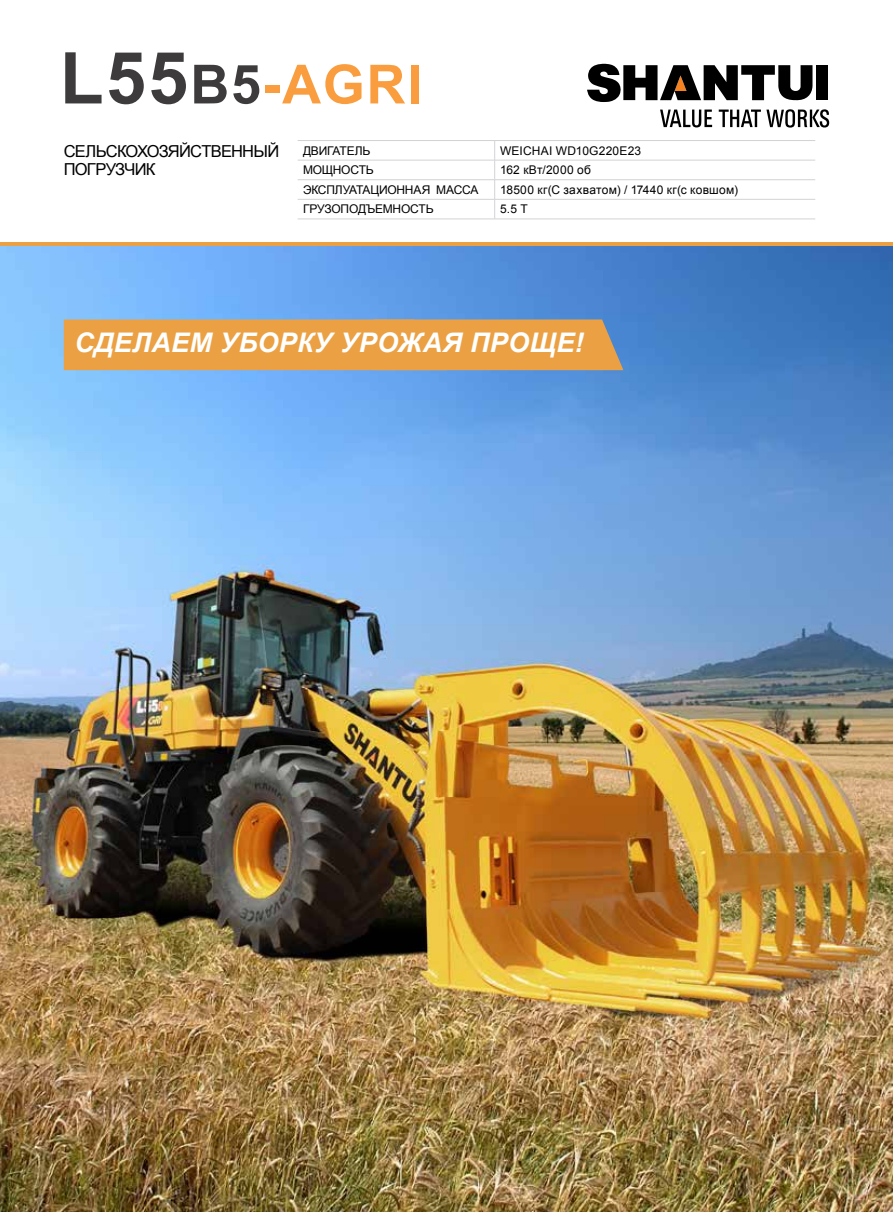
<style>
.page{position:relative;width:893px;height:1212px;background:#fff}
.page>*{position:absolute;margin:0;border:0;box-sizing:border-box;transform-origin:0 0}
.t1{font:700 54px "Arial";letter-spacing:.03em;color:#f99d3e}
.t2{font:italic 700 27px "Arial";letter-spacing:.01em;color:#fff}
.t3{font:16.5px/18.1px "Arial";letter-spacing:-.045em;color:#000}
.t4{font:12px "Arial";letter-spacing:-.01em;color:#000}
.t5{font:12px "Arial";letter-spacing:.025em;color:#000}
.t6{font:12px "Arial";letter-spacing:.015em;color:#000}
.t7{font:12px "Arial";letter-spacing:.02em;color:#000}
.s1{font-size:72px;color:#3d3b3b}
.s2{color:#3d3b3b}
</style>
<div class="page">
<svg style="left:660px;top:109px;width:169px;height:19px"></svg>
<div style="left:816px;top:65px;width:12px;height:35px;background:#000"></div>
<svg style="left:587px;top:64px;width:225px;height:38px"></svg>
<hr style="left:0;top:242px;width:893px;height:4px;background:#eba143">
<img style="left:0;top:246px;width:893px;height:966px">
<div style="left:64px;top:319px;width:559px;height:51px;background:#eba143"></div>
<hr style="left:298px;top:140px;width:197px;height:1px;background:#d1d3d4">
<hr style="left:298px;top:160px;width:197px;height:1px;background:#d1d3d4">
<hr style="left:298px;top:179px;width:197px;height:1px;background:#d1d3d4">
<hr style="left:298px;top:199px;width:197px;height:1px;background:#d1d3d4">
<svg style="left:494px;top:141px;width:1px;height:78px"></svg>
<hr style="left:298px;top:219px;width:197px;height:1px;background:#d1d3d4">
<hr style="left:495px;top:140px;width:320px;height:1px;background:#d1d3d4">
<hr style="left:495px;top:160px;width:320px;height:1px;background:#d1d3d4">
<hr style="left:495px;top:179px;width:320px;height:1px;background:#d1d3d4">
<hr style="left:495px;top:199px;width:320px;height:1px;background:#d1d3d4">
<hr style="left:495px;top:219px;width:320px;height:1px;background:#d1d3d4">
<h1 class="t1" style="left:60px;top:48px;width:364px"><span class="s1">L55</span><span class="s2">B5</span>-AGRI</h1>
<h3 class="t3" style="left:64px;top:143px;width:217px">СЕЛЬСКОХОЗЯЙСТВЕННЫЙ<br>ПОГРУЗЧИК</h3>
<p class="t4" style="left:303px;top:143px;width:69px">ДВИГАТЕЛЬ</p>
<p class="t6" style="left:500px;top:143px;width:143px">WEICHAI WD10G220E23</p>
<p class="t4" style="left:303px;top:162px;width:72px">МОЩНОСТЬ</p>
<p class="t7" style="left:500px;top:162px;width:92px">162 кВт/2000 об</p>
<p class="t4" style="left:303px;top:182px;width:177px">ЭКСПЛУАТАЦИОННАЯ МАССА</p>
<p class="t5" style="left:500px;top:182px;width:239px">18500 кг(С захватом) / 17440 кг(с ковшом)</p>
<p class="t4" style="left:303px;top:201px;width:132px">ГРУЗОПОДЪЕМНОСТЬ</p>
<p class="t4" style="left:500px;top:201px;width:29px">5.5 Т</p>
<h2 class="t2" style="left:74px;top:324px;width:511px">СДЕЛАЕМ УБОРКУ УРОЖАЯ ПРОЩЕ!</h2>
</div>
